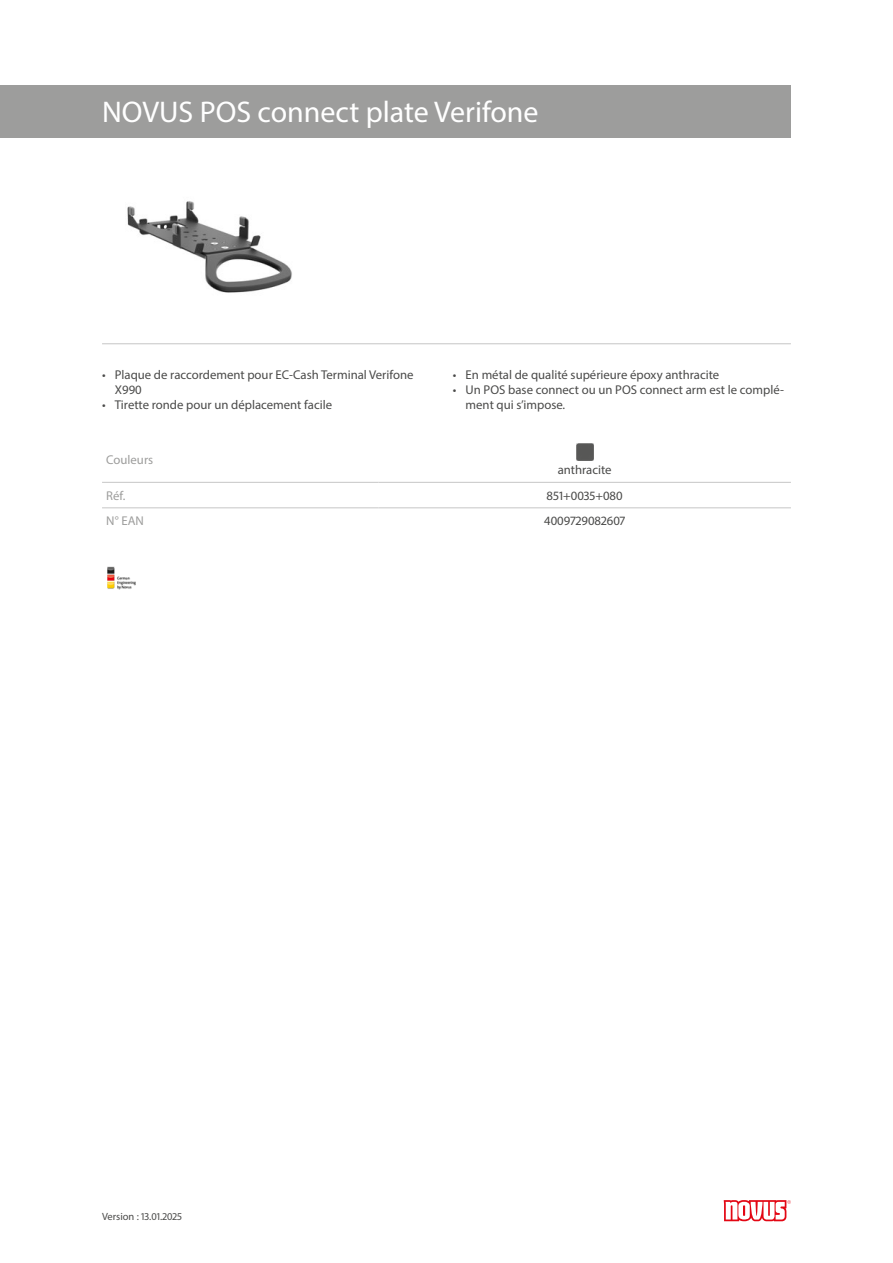
<style>
.page{position:relative;width:893px;height:1263px;background:#fff}
.page>*{position:absolute;margin:0;border:0;box-sizing:border-box;transform-origin:0 0}
.Produktname{font:30px "Myriad Pro";color:#fff}
.Produkttabelle_Zentr{font:12.75px/15.3px "Myriad Pro";color:#4a4a49}
.Produkttabelle_Links{font:12.75px "Myriad Pro";color:#9d9d9c}
.Farbildtext{font:12.75px "Myriad Pro";color:#4a4a49}
.t1{font:10.5px "Myriad Pro";color:#4a4a49}
</style>
<div class="page">
<img style="left:127px;top:201px;width:165px;height:92px">
<hr style="left:102px;top:343px;width:689px;height:1px;background:#c6c6c6">
<img style="left:107px;top:566px;width:29px;height:24px">
<svg style="left:724px;top:1200px;width:67px;height:21px"></svg>
<div style="left:0;top:85px;width:791px;height:53px;background:#9d9d9c"></div>
<hr style="left:102px;top:482px;width:276px;height:1px;background:#c6c6c6">
<hr style="left:378px;top:482px;width:413px;height:1px;background:#c6c6c6">
<hr style="left:102px;top:507px;width:276px;height:1px;background:#c6c6c6">
<hr style="left:378px;top:507px;width:413px;height:1px;background:#c6c6c6">
<img style="left:576px;top:444px;width:17px;height:17px">
<p class="Produktname" style="left:102px;top:94px;width:438px">NOVUS POS connect plate Verifone</p>
<p class="Produkttabelle_Zentr" style="left:115px;top:367px;width:300px;text-indent:-13px">• Plaque de raccordement pour EC-Cash Terminal Verifone<br>X990</p>
<p class="Produkttabelle_Zentr" style="left:102px;top:397px;width:232px">• Tirette ronde pour un déplacement facile</p>
<p class="Produkttabelle_Links" style="left:106px;top:451px;width:48px">Couleurs</p>
<p class="Produkttabelle_Zentr" style="left:453px;top:367px;width:268px">• En métal de qualité supérieure époxy anthracite</p>
<p class="Produkttabelle_Zentr" style="left:466px;top:382px;width:320px;text-indent:-13px">• Un POS base connect ou un POS connect arm est le complé&shy;ment qui s’impose.</p>
<p class="Farbildtext" style="left:558px;top:462px;width:55px">anthracite</p>
<p class="Produkttabelle_Links" style="left:106px;top:488px;width:21px">Réf.</p>
<p class="Produkttabelle_Zentr" style="left:547px;top:488px;width:78px">851+0035+080</p>
<p class="Produkttabelle_Links" style="left:106px;top:513px;width:39px">N° EAN</p>
<p class="Produkttabelle_Zentr" style="left:544px;top:513px;width:82px">4009729082607</p>
<p class="t1" style="left:102px;top:1210px;width:81px">Version : 13.01.2025</p>
</div>
